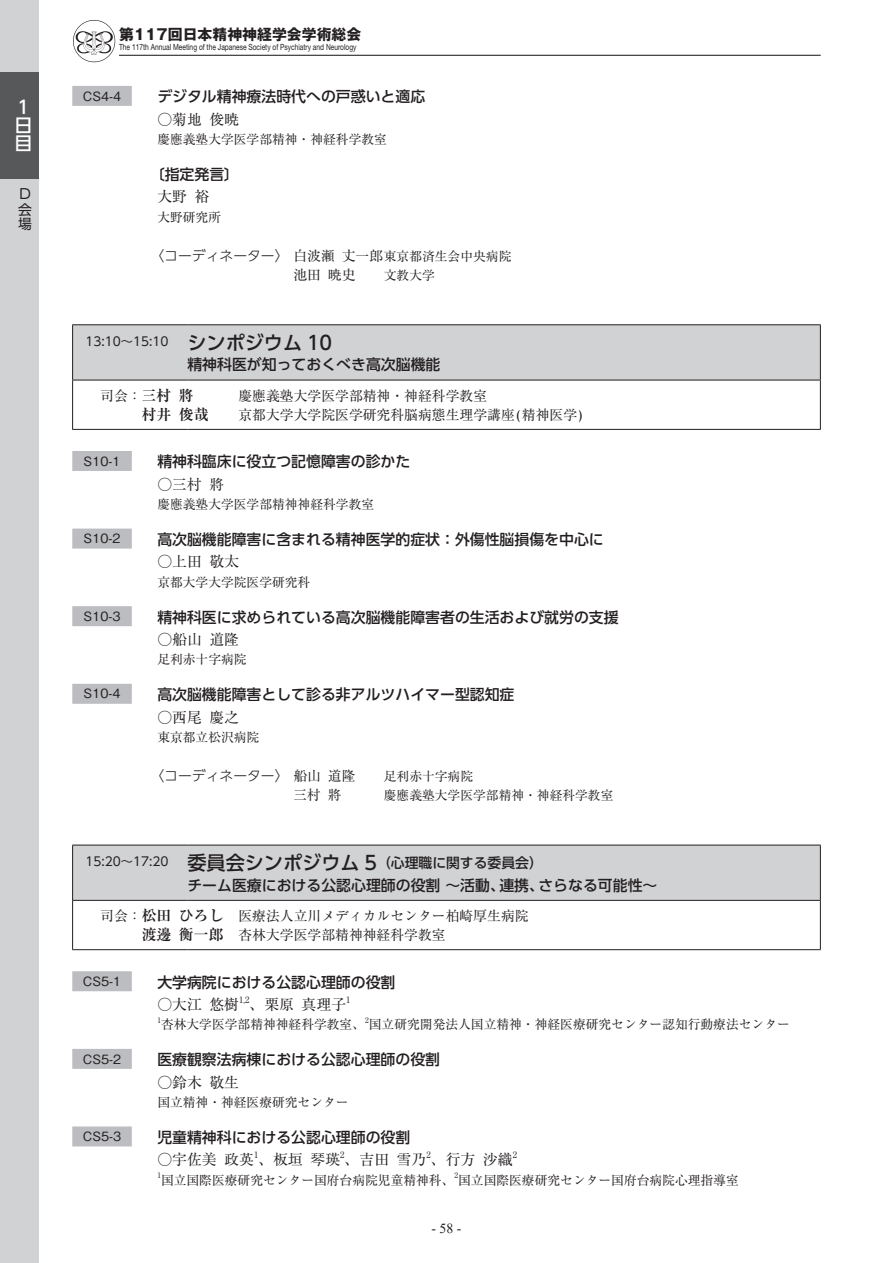
<style>
.page{position:relative;width:893px;height:1263px;background:#fff}
.page>*{position:absolute;margin:0;border:0;box-sizing:border-box;transform-origin:0 0}
.pg-03-2-セッション名{font:500 19.2px "UD Shin Go Pr 6 N";color:#231f20}
.t1{font:500 18px/18px "UD Shin Go Pr 6 N";color:#fff}
.pg-08-演題名{font:500 14.85px "UD Shin Go Pr 6 N";color:#231f20}
.pg-09-演者{font:14.85px "Ryumin Pr 6 N";color:#231f20}
.pg-05-セッションタイトル{font:500 14.85px "UD Shin Go Pr 6 N";color:#231f20}
.t2{font:700 14.85px "Gothic MB101 Pr 6 N";color:#231f20}
.pg-06-司会{font:700 14.85px "Ryumin Pr 6 N";color:#231f20}
.pg-06-司会-2{font:13.8px "Ryumin Pr 6 N";color:#231f20}
.pg-12-コーディネーター{font:300 13.8px "UD Shin Go Pr 6 N";color:#231f20}
.pg-03-2-セッション名-2{font:500 13.8px "UD Shin Go Pr 6 N";color:#231f20}
.pg-12-コーディネーター-2{font:13.8px "Ryumin Pr 6 N";color:#231f20}
.t3{font:13.8px "Times New Roman";color:#231f20}
.t4{font:13.8px/15.5px "UD Shin Go Pr 6 N";color:#231f20;text-align:center}
.pg-10-所属{font:12.75px "Ryumin Pr 6 N";color:#231f20}
.pg-07-演題番号{font:500 12.75px "Gothic BBB Pr 6 N";color:#231f20}
.pg-12-コーディネーター-3{font:12.75px "Ryumin Pr 6 N";color:#231f20}
.pg-02-時間{font:12.15px "UD Shin Go Pr 6 N";color:#231f20}
.pg-09-演者-2{font:8.7px "Ryumin Pr 6 N";color:#231f20}
.t5{font:8.55px "Helvetica Neue LT Std";color:#231f20;scale:.78 1}
.pg-10-所属-2{font:7.5px "Ryumin Pr 6 N";color:#231f20}
.s1{font-family:"Ryumin Pr 6 N";font-weight:400}
.s2{font-family:"Ryumin Pr 6 N";font-weight:400;font-size:12.75px}
.s3{font-weight:700;font-size:14.85px}
.s4{font-weight:400;font-size:13.8px}
.s5{font-size:19.2px}
</style>
<div class="page">
<hr style="left:119px;top:55px;width:702px;height:1px;background:#231f20">
<img style="left:73px;top:20px;width:42px;height:43px">
<div style="left:0;top:0;width:38px;height:1263px;background:#d1d2d4"></div>
<div style="left:0;top:72px;width:38px;height:107px;background:#57585a"></div>
<div style="left:72px;top:86px;width:60px;height:20px;background:#bcbdc0"></div>
<div style="left:73px;top:325px;width:747px;height:55px;background:#d1d2d4"></div>
<hr style="left:187px;top:324px;width:634px;height:1px;background:#231f20">
<hr style="left:72px;top:324px;width:115px;height:1px;background:#231f20">
<hr style="left:72px;top:325px;width:1px;height:55px;background:#231f20">
<hr style="left:820px;top:325px;width:1px;height:55px;background:#231f20">
<hr style="left:72px;top:380px;width:115px;height:1px;background:#231f20">
<hr style="left:72px;top:380px;width:1px;height:49px;background:#231f20">
<hr style="left:187px;top:380px;width:634px;height:1px;background:#231f20">
<hr style="left:820px;top:380px;width:1px;height:49px;background:#231f20">
<hr style="left:72px;top:429px;width:115px;height:1px;background:#231f20">
<hr style="left:187px;top:429px;width:634px;height:1px;background:#231f20">
<div style="left:72px;top:451px;width:60px;height:20px;background:#bcbdc0"></div>
<div style="left:72px;top:529px;width:60px;height:20px;background:#bcbdc0"></div>
<div style="left:72px;top:606px;width:60px;height:20px;background:#bcbdc0"></div>
<div style="left:72px;top:684px;width:60px;height:20px;background:#bcbdc0"></div>
<div style="left:73px;top:846px;width:747px;height:54px;background:#d1d2d4"></div>
<hr style="left:187px;top:845px;width:634px;height:1px;background:#231f20">
<hr style="left:72px;top:845px;width:115px;height:1px;background:#231f20">
<hr style="left:72px;top:845px;width:1px;height:55px;background:#231f20">
<hr style="left:820px;top:845px;width:1px;height:55px;background:#231f20">
<hr style="left:72px;top:900px;width:115px;height:1px;background:#231f20">
<hr style="left:72px;top:901px;width:1px;height:48px;background:#231f20">
<hr style="left:187px;top:900px;width:634px;height:1px;background:#231f20">
<hr style="left:820px;top:901px;width:1px;height:48px;background:#231f20">
<hr style="left:72px;top:949px;width:115px;height:1px;background:#231f20">
<hr style="left:187px;top:949px;width:634px;height:1px;background:#231f20">
<div style="left:72px;top:971px;width:60px;height:20px;background:#bcbdc0"></div>
<div style="left:72px;top:1049px;width:60px;height:20px;background:#bcbdc0"></div>
<div style="left:72px;top:1126px;width:60px;height:20px;background:#bcbdc0"></div>
<p class="t1" style="left:14px;top:98px;width:18px">1日目</p>
<p class="t4" style="left:19px;top:188px;width:21px">DD<br>D</p>
<p class="t2" style="left:119px;top:22px;width:244px">第117回日本精神神経学会学術総会</p>
<p class="t5" style="left:119px;top:42px;width:306px">The 117th Annual Meeting of the Japanese Society of Psychiatry and Neurology</p>
<p class="pg-07-演題番号" style="left:83px;top:85px;width:40px">CS4-4</p>
<p class="pg-08-演題名" style="left:157px;top:85px;width:269px">デジタル精神療法時代への戸惑いと適応</p>
<p class="pg-09-演者" style="left:157px;top:107px;width:83px">○菊地 俊暁</p>
<p class="pg-10-所属" style="left:157px;top:129px;width:231px">慶應義塾大学医学部精神・神経科学教室</p>
<p class="pg-08-演題名" style="left:150px;top:162px;width:91px">〔指定発言〕</p>
<p class="pg-09-演者" style="left:157px;top:185px;width:54px">大野 裕</p>
<p class="pg-10-所属" style="left:157px;top:207px;width:65px">大野研究所</p>
<p class="pg-12-コーディネーター" style="left:150px;top:244px;width:362px">〈コーディネーター〉 <span class="s1">白波瀬 丈一郎</span> <span class="s2">東京都済生会中央病院</span></p>
<p class="pg-12-コーディネーター-2" style="left:293px;top:264px;width:64px">池田 暁史</p>
<p class="pg-12-コーディネーター-3" style="left:384px;top:265px;width:53px">文教大学</p>
<p class="pg-02-時間" style="left:85px;top:332px;width:85px">13:10～15:10</p>
<p class="pg-03-2-セッション名" style="left:187px;top:327px;width:146px">シンポジウム 10</p>
<p class="pg-05-セッションタイトル" style="left:187px;top:353px;width:254px">精神科医が知っておくべき高次脳機能</p>
<p class="pg-06-司会-2" style="left:100px;top:385px;width:95px">司会：<span class="s3">三村 將</span></p>
<p class="pg-06-司会-2" style="left:238px;top:385px;width:250px">慶應義塾大学医学部精神・神経科学教室</p>
<p class="pg-06-司会" style="left:100px;top:403px;width:110px"><span class="s4">　　　</span>村井 俊哉</p>
<p class="pg-06-司会-2" style="left:238px;top:404px;width:345px">京都大学大学院医学研究科脳病態生理学講座(精神医学)</p>
<p class="pg-07-演題番号" style="left:84px;top:451px;width:38px">S10-1</p>
<p class="pg-08-演題名" style="left:157px;top:450px;width:254px">精神科臨床に役立つ記憶障害の診かた</p>
<p class="pg-09-演者" style="left:157px;top:473px;width:68px">○三村 將</p>
<p class="pg-10-所属" style="left:157px;top:494px;width:218px">慶應義塾大学医学部精神神経科学教室</p>
<p class="pg-07-演題番号" style="left:84px;top:528px;width:38px">S10-2</p>
<p class="pg-08-演題名" style="left:157px;top:527px;width:448px">高次脳機能障害に含まれる精神医学的症状：外傷性脳損傷を中心に</p>
<p class="pg-09-演者" style="left:157px;top:550px;width:83px">○上田 敬太</p>
<p class="pg-10-所属" style="left:157px;top:572px;width:155px">京都大学大学院医学研究科</p>
<p class="pg-07-演題番号" style="left:84px;top:606px;width:38px">S10-3</p>
<p class="pg-08-演題名" style="left:157px;top:605px;width:463px">精神科医に求められている高次脳機能障害者の生活および就労の支援</p>
<p class="pg-09-演者" style="left:157px;top:628px;width:83px">○船山 道隆</p>
<p class="pg-10-所属" style="left:157px;top:650px;width:91px">足利赤十字病院</p>
<p class="pg-07-演題番号" style="left:84px;top:683px;width:38px">S10-4</p>
<p class="pg-08-演題名" style="left:157px;top:683px;width:359px">高次脳機能障害として診る非アルツハイマー型認知症</p>
<p class="pg-09-演者" style="left:157px;top:705px;width:83px">○西尾 慶之</p>
<p class="pg-10-所属" style="left:157px;top:727px;width:104px">東京都立松沢病院</p>
<p class="pg-12-コーディネーター" style="left:150px;top:765px;width:207px">〈コーディネーター〉 <span class="s1">船山 道隆</span></p>
<p class="pg-12-コーディネーター-3" style="left:384px;top:766px;width:91px">足利赤十字病院</p>
<p class="pg-12-コーディネーター-2" style="left:293px;top:784px;width:50px">三村 將</p>
<p class="pg-12-コーディネーター-3" style="left:384px;top:785px;width:231px">慶應義塾大学医学部精神・神経科学教室</p>
<p class="pg-02-時間" style="left:85px;top:852px;width:85px">15:20～17:20</p>
<p class="pg-03-2-セッション名-2" style="left:187px;top:851px;width:357px"><span class="s5">委員会シンポジウム 5</span>（心理職に関する委員会）</p>
<p class="pg-05-セッションタイトル" style="left:187px;top:873px;width:472px">チーム医療における公認心理師の役割 ～活動、連携、さらなる可能性～</p>
<p class="pg-06-司会-2" style="left:100px;top:905px;width:430px">司会：<span class="s3">松田 ひろし</span> 医療法人立川メディカルセンター柏崎厚生病院</p>
<p class="pg-06-司会-2" style="left:100px;top:924px;width:347px">　　　<span class="s3">渡邊 衡一郎</span> 杏林大学医学部精神神経科学教室</p>
<p class="pg-07-演題番号" style="left:83px;top:971px;width:40px">CS5-1</p>
<p class="pg-08-演題名" style="left:157px;top:970px;width:240px">大学病院における公認心理師の役割</p>
<p class="pg-09-演者" style="left:157px;top:993px;width:83px">○大江 悠樹</p>
<p class="pg-09-演者-2" style="left:239px;top:993px;width:12px">1,2</p>
<p class="pg-09-演者" style="left:249px;top:993px;width:98px">、栗原 真理子</p>
<p class="pg-09-演者-2" style="left:346px;top:993px;width:6px">1</p>
<p class="pg-10-所属-2" style="left:157px;top:1014px;width:5px">1</p>
<p class="pg-10-所属" style="left:161px;top:1015px;width:630px">杏林大学医学部精神神経科学教室、国立研究開発法人国立精神・神経医療研究センター認知行動療法センター</p>
<p class="pg-10-所属-2" style="left:365px;top:1014px;width:5px">2</p>
<p class="pg-07-演題番号" style="left:83px;top:1048px;width:40px">CS5-2</p>
<p class="pg-08-演題名" style="left:157px;top:1048px;width:284px">医療観察法病棟における公認心理師の役割</p>
<p class="pg-09-演者" style="left:157px;top:1070px;width:83px">○鈴木 敬生</p>
<p class="pg-10-所属" style="left:157px;top:1092px;width:193px">国立精神・神経医療研究センター</p>
<p class="pg-07-演題番号" style="left:83px;top:1126px;width:40px">CS5-3</p>
<p class="pg-08-演題名" style="left:157px;top:1125px;width:254px">児童精神科における公認心理師の役割</p>
<p class="pg-09-演者" style="left:157px;top:1148px;width:357px">○宇佐美 政英、板垣 琴瑛、吉田 雪乃、行方 沙織</p>
<p class="pg-09-演者-2" style="left:254px;top:1148px;width:6px">1</p>
<p class="pg-09-演者-2" style="left:340px;top:1148px;width:6px">2</p>
<p class="pg-09-演者-2" style="left:426px;top:1148px;width:6px">2</p>
<p class="pg-09-演者-2" style="left:513px;top:1148px;width:6px">2</p>
<p class="pg-10-所属-2" style="left:157px;top:1170px;width:5px">1</p>
<p class="pg-10-所属" style="left:161px;top:1170px;width:579px">国立国際医療研究センター国府台病院児童精神科、国立国際医療研究センター国府台病院心理指導室</p>
<p class="pg-10-所属-2" style="left:454px;top:1170px;width:5px">2</p>
<p class="t3" style="left:431px;top:1218px;width:31px">- 58 -</p>
</div>
